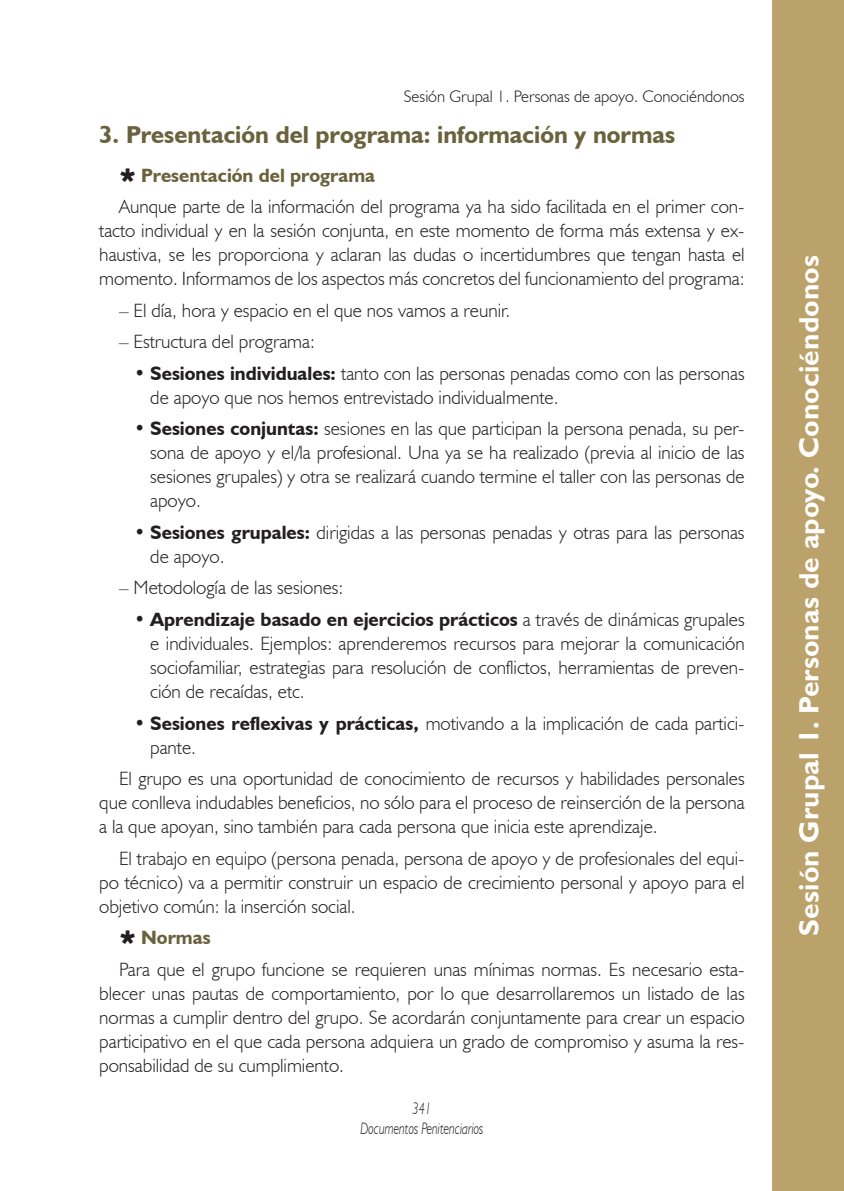
<style>
.page{position:relative;width:844px;height:1191px;background:#fff}
.page>*{position:absolute;margin:0;border:0;box-sizing:border-box;transform-origin:0 0}
.t1{font:700 28px "Gill Sans MT Pro";color:#fff}
.t2{font:700 24.5px "Humanist 521 BT";color:#6a623c}
.t3{font:300 19.25px/24px "Humanist 521 BT";color:#231f20;text-align:justify}
.t4{font:700 19.25px "Humanist 521 BT";color:#6a623c}
.t5{font:300 16.62px "Humanist 521 BT";color:#231f20}
.t6{font:italic 300 16.62px/19.9px "Humanist 521 BT";color:#231f20;text-align:center;scale:.75 1}
.s1{font-weight:700}
</style>
<div class="page">
<div style="left:771px;top:0;width:72px;height:1191px;background:#bba16a"></div>
<p class="t5" style="left:404px;top:86px;width:342px">Sesión Grupal 1. Personas de apoyo. Conociéndonos</p>
<h2 class="t2" style="left:99px;top:119px;width:577px">3. Presentación del programa: información y normas</h2>
<p class="t4" style="left:141px;top:163px;width:235px">Presentación del programa</p>
<p class="t3" style="left:99px;top:194px;width:646px;text-indent:20px">Aunque parte de la información del programa ya ha sido facilitada en el primer con&shy;tacto individual y en la sesión conjunta, en este momento de forma más extensa y ex&shy;haustiva, se les proporciona y aclaran las dudas o incertidumbres que tengan hasta el momento. Informamos de los aspectos más concretos del funcionamiento del programa:</p>
<p class="t3" style="left:119px;top:298px;width:392px">– El día, hora y espacio en el que nos vamos a reunir.</p>
<p class="t3" style="left:119px;top:329px;width:197px">– Estructura del programa:</p>
<p class="t3" style="left:150px;top:361px;width:595px;text-indent:-16px">• <span class="s1">Sesiones individuales:</span> tanto con las personas penadas como con las personas de apoyo que nos hemos entrevistado individualmente.</p>
<p class="t3" style="left:150px;top:416px;width:595px;text-indent:-16px">• <span class="s1">Sesiones conjuntas:</span> sesiones en las que participan la persona penada, su per&shy;sona de apoyo y el/la profesional. Una ya se ha realizado (previa al inicio de las sesiones grupales) y otra se realizará cuando termine el taller con las personas de apoyo.</p>
<p class="t3" style="left:150px;top:520px;width:595px;text-indent:-16px">• <span class="s1">Sesiones grupales:</span> dirigidas a las personas penadas y otras para las personas de apoyo.</p>
<p class="t3" style="left:119px;top:575px;width:226px">– Metodología de las sesiones:</p>
<p class="t3" style="left:150px;top:607px;width:595px;text-indent:-16px">• <span class="s1">Aprendizaje basado en ejercicios prácticos</span> a través de dinámicas grupales e individuales. Ejemplos: aprenderemos recursos para mejorar la comunicación sociofamiliar, estrategias para resolución de conflictos, herramientas de preven&shy;ción de recaídas, etc.</p>
<p class="t3" style="left:150px;top:710px;width:595px;text-indent:-16px">• <span class="s1">Sesiones reflexivas y prácticas,</span> motivando a la implicación de cada partici&shy;pante.</p>
<p class="t3" style="left:99px;top:766px;width:646px;text-indent:20px">El grupo es una oportunidad de conocimiento de recursos y habilidades personales que conlleva indudables beneficios, no sólo para el proceso de reinserción de la persona a la que apoyan, sino también para cada persona que inicia este aprendizaje.</p>
<p class="t3" style="left:99px;top:845px;width:646px;text-indent:20px">El trabajo en equipo (persona penada, persona de apoyo y de profesionales del equi&shy;po técnico) va a permitir construir un espacio de crecimiento personal y apoyo para el objetivo común: la inserción social.</p>
<p class="t4" style="left:141px;top:925px;width:71px">Normas</p>
<p class="t3" style="left:99px;top:956px;width:646px;text-indent:20px">Para que el grupo funcione se requieren unas mínimas normas. Es necesario esta&shy;blecer unas pautas de comportamiento, por lo que desarrollaremos un listado de las normas a cumplir dentro del grupo. Se acordarán conjuntamente para crear un espacio participativo en el que cada persona adquiera un grado de compromiso y asuma la res&shy;ponsabilidad de su cumplimiento.</p>
<p class="t6" style="left:360px;top:1098px;width:165px">341<br>Documentos Penitenciarios</p>
<h1 class="t1" style="left:791px;top:935px;width:681px;rotate:-90deg">Sesión Grupal 1. Personas de apoyo. Conociéndonos</h1>
</div>
